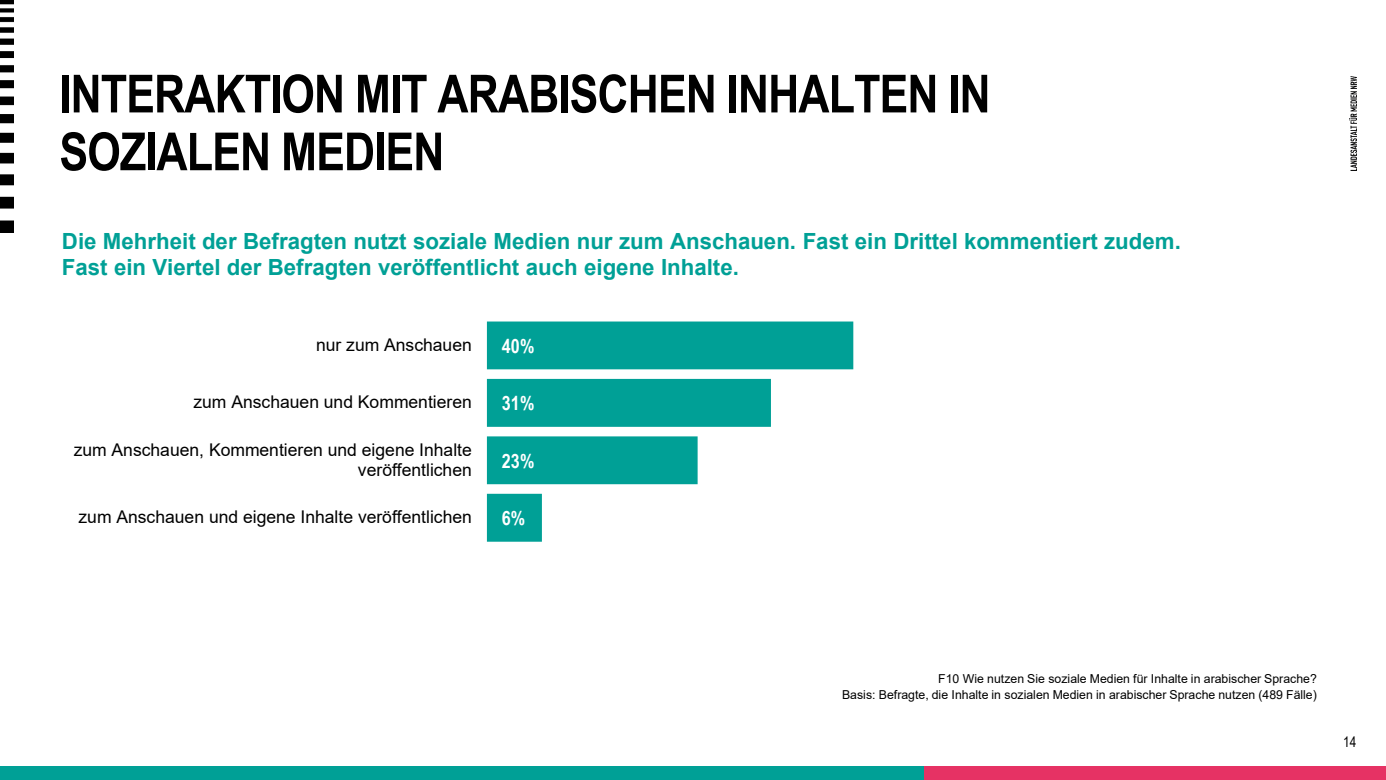
<style>
.page{position:relative;width:1386px;height:780px;background:#fff}
.page>*{position:absolute;margin:0;border:0;box-sizing:border-box;transform-origin:0 0}
.t1{font:700 52.5px/57.8px "Arial Narrow";letter-spacing:-.015em;color:#000}
.t2{font:700 22.22px/26.2px "Arial";color:#00a096}
.t3{font:700 19.78px "Arial Narrow";color:#fff}
.t4{font:17.5px/20.1px "Arial";color:#000;text-align:right}
.t5{font:14.53px "Arial Narrow";color:#000}
.t6{font:12.25px/15.8px "Arial";color:#000;text-align:right}
</style>
<div class="page">
<div style="left:0;top:766px;width:924px;height:13px;background:#00a096"></div>
<div style="left:924px;top:766px;width:461px;height:13px;background:#e63264"></div>
<img style="left:0;top:0;width:14px;height:232px">
<img style="left:1349px;top:76px;width:7px;height:95px">
<svg style="left:487px;top:321px;width:366px;height:220px;fill:#00a096"></svg>
<p class="t1" style="left:59px;top:62px;width:932px">INTERAKTION MIT ARABISCHEN INHALTEN IN<br>SOZIALEN MEDIEN</p>
<p class="t2" style="left:62px;top:228px;width:1120px">Die Mehrheit der Befragten nutzt soziale Medien nur zum Anschauen. Fast ein Drittel kommentiert zudem.<br>Fast ein Viertel der Befragten veröffentlicht auch eigene Inhalte.</p>
<p class="t4" style="left:316px;top:334px;width:157px">nur zum Anschauen</p>
<p class="t3" style="left:502px;top:330px;width:34px">40%</p>
<p class="t4" style="left:193px;top:392px;width:280px">zum Anschauen und Kommentieren</p>
<p class="t3" style="left:502px;top:388px;width:34px">31%</p>
<p class="t4" style="left:74px;top:439px;width:399px">zum Anschauen, Kommentieren und eigene Inhalte veröffentlichen</p>
<p class="t3" style="left:502px;top:445px;width:34px">23%</p>
<p class="t4" style="left:78px;top:506px;width:395px">zum Anschauen und eigene Inhalte veröffentlichen</p>
<p class="t3" style="left:502px;top:502px;width:25px">6%</p>
<p class="t6" style="left:842px;top:670px;width:476px">F10 Wie nutzen Sie soziale Medien für Inhalte in arabischer Sprache?<br>Basis: Befragte, die Inhalte in sozialen Medien in arabischer Sprache nutzen (489 Fälle)</p>
<p class="t5" style="left:1342px;top:730px;width:15px">14</p>
</div>
